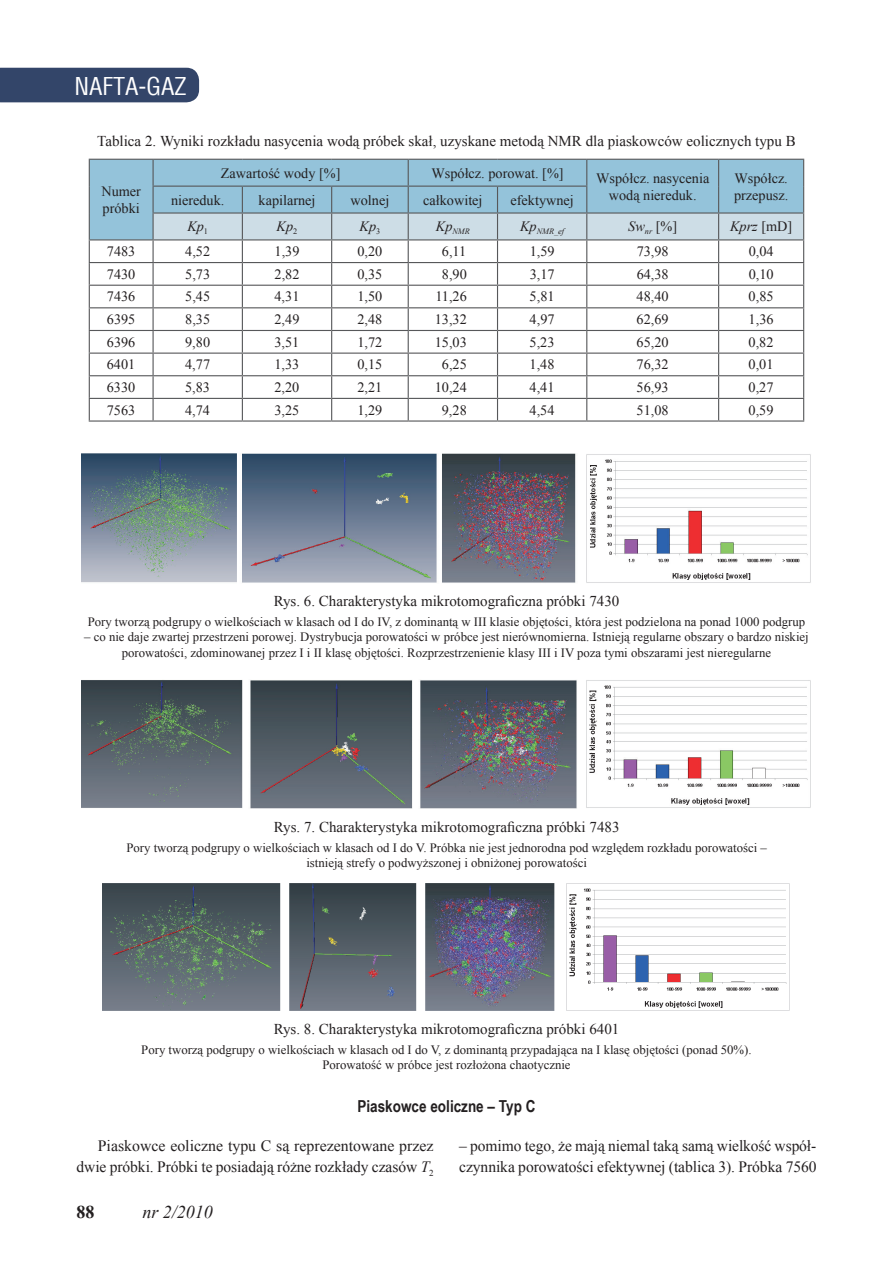
<style>
.page{position:relative;width:893px;height:1263px;background:#fff}
.page>*{position:absolute;margin:0;border:0;box-sizing:border-box;transform-origin:0 0}
.t1{font:24px "Switzerland Condensed";color:#fff}
.t2{font:italic 18px "Times New Roman";color:#231f20}
.t3{font:700 18px "Times New Roman";color:#231f20}
.t4{font:700 16.5px "Arial Narrow";color:#231f20}
.t5{font:15.75px/21.5px "Times New Roman";letter-spacing:-.005em;color:#231f20;text-align:right}
.t6{font:15px "Times New Roman";color:#231f20}
.t7{font:14.25px/17.1px "Times New Roman";color:#231f20}
.t8{font:italic 14.25px "Times New Roman";color:#231f20}
.t9{font:12.75px/15.3px "Times New Roman";color:#231f20;text-align:center}
.t10{font:italic 8.25px "Times New Roman";color:#231f20}
.s1{font-style:italic}
.s2{font-style:normal}
</style>
<div class="page">
<div style="left:0;top:68px;width:199px;height:34px;background:#334569"></div>
<div style="left:90px;top:160px;width:63px;height:79px;background:#94c3da"></div>
<svg style="left:90px;top:240px;width:63px;height:180px"></svg>
<hr style="left:89px;top:262px;width:64px;height:1px;background:#57585a">
<hr style="left:89px;top:285px;width:64px;height:1px;background:#57585a">
<hr style="left:89px;top:307px;width:64px;height:1px;background:#57585a">
<hr style="left:89px;top:330px;width:64px;height:1px;background:#57585a">
<hr style="left:89px;top:353px;width:64px;height:1px;background:#57585a">
<hr style="left:89px;top:375px;width:64px;height:1px;background:#57585a">
<hr style="left:89px;top:398px;width:64px;height:1px;background:#57585a">
<hr style="left:89px;top:159px;width:64px;height:1px;background:#57585a">
<hr style="left:153px;top:159px;width:89px;height:1px;background:#57585a">
<hr style="left:242px;top:159px;width:90px;height:1px;background:#57585a">
<hr style="left:332px;top:159px;width:76px;height:1px;background:#57585a">
<hr style="left:408px;top:159px;width:89px;height:1px;background:#57585a">
<hr style="left:497px;top:159px;width:90px;height:1px;background:#57585a">
<hr style="left:587px;top:159px;width:132px;height:1px;background:#57585a">
<hr style="left:719px;top:159px;width:85px;height:1px;background:#57585a">
<hr style="left:89px;top:239px;width:64px;height:1px;background:#57585a">
<svg style="left:89px;top:160px;width:1px;height:260px"></svg>
<hr style="left:89px;top:420px;width:64px;height:2px;background:#57585a">
<hr style="left:153px;top:420px;width:89px;height:2px;background:#57585a">
<hr style="left:242px;top:420px;width:90px;height:2px;background:#57585a">
<hr style="left:332px;top:420px;width:76px;height:2px;background:#57585a">
<hr style="left:497px;top:420px;width:90px;height:2px;background:#57585a">
<hr style="left:587px;top:420px;width:132px;height:2px;background:#57585a">
<hr style="left:719px;top:420px;width:85px;height:2px;background:#57585a">
<svg style="left:153px;top:160px;width:651px;height:260px"></svg>
<hr style="left:408px;top:420px;width:89px;height:2px;background:#57585a">
<img style="left:82px;top:454px;width:729px;height:129px">
<img style="left:82px;top:680px;width:729px;height:129px">
<img style="left:103px;top:883px;width:687px;height:128px">
<h1 class="t1" style="left:74px;top:71px;width:114px">NAFTA-GAZ</h1>
<p class="t6" style="left:97px;top:131px;width:700px">Tablica 2. Wyniki rozkładu nasycenia wodą próbek skał, uzyskane metodą NMR dla piaskowców eolicznych typu B</p>
<p class="t7" style="left:101px;top:182px;width:41px">Numer próbki</p>
<p class="t7" style="left:221px;top:164px;width:121px">Zawartość wody [%]</p>
<p class="t7" style="left:431px;top:164px;width:134px">Współcz. porowat. [%]</p>
<p class="t7" style="left:596px;top:169px;width:115px;text-align:center">Współcz. nasycenia wodą niereduk.</p>
<p class="t7" style="left:734px;top:169px;width:56px">Współcz. przepusz.</p>
<p class="t7" style="left:171px;top:191px;width:55px">niereduk.</p>
<p class="t7" style="left:259px;top:191px;width:58px">kapilarnej</p>
<p class="t7" style="left:351px;top:191px;width:40px">wolnej</p>
<p class="t7" style="left:423px;top:191px;width:61px">całkowitej</p>
<p class="t7" style="left:510px;top:191px;width:65px">efektywnej</p>
<p class="t8" style="left:187px;top:217px;width:22px">Kp<sub>1</sub></p>
<p class="t8" style="left:277px;top:217px;width:22px">Kp<sub>2</sub></p>
<p class="t8" style="left:360px;top:217px;width:22px">Kp<sub>3</sub></p>
<p class="t10" style="left:436px;top:226px;width:36px"><sup>Kp</sup>NMR</p>
<p class="t10" style="left:520px;top:226px;width:46px"><sup>Kp</sup>NMR_ef</p>
<p class="t7" style="left:628px;top:218px;width:50px"><span class="s1">Sw</span><sub>nr</sub> [%]</p>
<p class="t8" style="left:730px;top:217px;width:64px">Kprz <span class="s2">[mD]</span></p>
<p class="t7" style="left:107px;top:243px;width:30px">7483</p>
<p class="t7" style="left:185px;top:243px;width:26px">4,52</p>
<p class="t7" style="left:275px;top:243px;width:26px">1,39</p>
<p class="t7" style="left:357px;top:243px;width:26px">0,20</p>
<p class="t7" style="left:442px;top:243px;width:26px">6,11</p>
<p class="t7" style="left:530px;top:243px;width:26px">1,59</p>
<p class="t7" style="left:637px;top:243px;width:34px">73,98</p>
<p class="t7" style="left:749px;top:243px;width:26px">0,04</p>
<p class="t7" style="left:107px;top:265px;width:30px">7430</p>
<p class="t7" style="left:185px;top:265px;width:26px">5,73</p>
<p class="t7" style="left:275px;top:265px;width:26px">2,82</p>
<p class="t7" style="left:357px;top:265px;width:26px">0,35</p>
<p class="t7" style="left:442px;top:265px;width:26px">8,90</p>
<p class="t7" style="left:530px;top:265px;width:26px">3,17</p>
<p class="t7" style="left:637px;top:265px;width:34px">64,38</p>
<p class="t7" style="left:749px;top:265px;width:26px">0,10</p>
<p class="t7" style="left:107px;top:288px;width:30px">7436</p>
<p class="t7" style="left:185px;top:288px;width:26px">5,45</p>
<p class="t7" style="left:275px;top:288px;width:26px">4,31</p>
<p class="t7" style="left:357px;top:288px;width:26px">1,50</p>
<p class="t7" style="left:435px;top:288px;width:33px">11,26</p>
<p class="t7" style="left:530px;top:288px;width:26px">5,81</p>
<p class="t7" style="left:637px;top:288px;width:34px">48,40</p>
<p class="t7" style="left:749px;top:288px;width:26px">0,85</p>
<p class="t7" style="left:107px;top:311px;width:30px">6395</p>
<p class="t7" style="left:185px;top:311px;width:26px">8,35</p>
<p class="t7" style="left:274px;top:311px;width:26px">2,49</p>
<p class="t7" style="left:357px;top:311px;width:26px">2,48</p>
<p class="t7" style="left:435px;top:311px;width:34px">13,32</p>
<p class="t7" style="left:530px;top:311px;width:26px">4,97</p>
<p class="t7" style="left:637px;top:311px;width:34px">62,69</p>
<p class="t7" style="left:749px;top:311px;width:26px">1,36</p>
<p class="t7" style="left:107px;top:333px;width:30px">6396</p>
<p class="t7" style="left:185px;top:333px;width:26px">9,80</p>
<p class="t7" style="left:274px;top:333px;width:26px">3,51</p>
<p class="t7" style="left:357px;top:333px;width:26px">1,72</p>
<p class="t7" style="left:435px;top:333px;width:34px">15,03</p>
<p class="t7" style="left:530px;top:333px;width:26px">5,23</p>
<p class="t7" style="left:637px;top:333px;width:34px">65,20</p>
<p class="t7" style="left:749px;top:333px;width:26px">0,82</p>
<p class="t7" style="left:107px;top:356px;width:30px">6401</p>
<p class="t7" style="left:185px;top:356px;width:26px">4,77</p>
<p class="t7" style="left:274px;top:356px;width:26px">1,33</p>
<p class="t7" style="left:357px;top:356px;width:26px">0,15</p>
<p class="t7" style="left:442px;top:356px;width:26px">6,25</p>
<p class="t7" style="left:530px;top:356px;width:26px">1,48</p>
<p class="t7" style="left:637px;top:356px;width:34px">76,32</p>
<p class="t7" style="left:749px;top:356px;width:26px">0,01</p>
<p class="t7" style="left:107px;top:378px;width:30px">6330</p>
<p class="t7" style="left:185px;top:378px;width:26px">5,83</p>
<p class="t7" style="left:274px;top:378px;width:26px">2,20</p>
<p class="t7" style="left:357px;top:378px;width:26px">2,21</p>
<p class="t7" style="left:435px;top:378px;width:34px">10,24</p>
<p class="t7" style="left:530px;top:378px;width:26px">4,41</p>
<p class="t7" style="left:637px;top:378px;width:34px">56,93</p>
<p class="t7" style="left:749px;top:378px;width:26px">0,27</p>
<p class="t7" style="left:107px;top:401px;width:30px">7563</p>
<p class="t7" style="left:185px;top:401px;width:26px">4,74</p>
<p class="t7" style="left:274px;top:401px;width:26px">3,25</p>
<p class="t7" style="left:357px;top:401px;width:26px">1,29</p>
<p class="t7" style="left:442px;top:401px;width:26px">9,28</p>
<p class="t7" style="left:530px;top:401px;width:26px">4,54</p>
<p class="t7" style="left:637px;top:401px;width:34px">51,08</p>
<p class="t7" style="left:749px;top:401px;width:26px">0,59</p>
<p class="t6" style="left:274px;top:591px;width:347px">Rys. 6. Charakterystyka mikrotomograficzna próbki 7430</p>
<p class="t9" style="left:88px;top:614px;width:719px">Pory tworzą podgrupy o wielkościach w klasach od I do IV, z dominantą w III klasie objętości, która jest podzielona na ponad 1000 podgrup</p>
<p class="t9" style="left:84px;top:629px;width:726px">– co nie daje zwartej przestrzeni porowej. Dystrybucja porowatości w próbce jest nierównomierna. Istnieją regularne obszary o bardzo niskiej porowatości, zdominowanej przez I i II klasę objętości. Rozprzestrzenienie klasy III i IV poza tymi obszarami jest nieregularne</p>
<p class="t6" style="left:274px;top:817px;width:347px">Rys. 7. Charakterystyka mikrotomograficzna próbki 7483</p>
<p class="t9" style="left:126px;top:839px;width:642px">Pory tworzą podgrupy o wielkościach w klasach od I do V. Próbka nie jest jednorodna pod względem rozkładu porowatości – istnieją strefy o podwyższonej i obniżonej porowatości</p>
<p class="t6" style="left:274px;top:1019px;width:347px">Rys. 8. Charakterystyka mikrotomograficzna próbki 6401</p>
<p class="t9" style="left:141px;top:1041px;width:612px">Pory tworzą podgrupy o wielkościach w klasach od I do V, z dominantą przypadająca na I klasę objętości (ponad 50%).<br>Porowatość w próbce jest rozłożona chaotycznie</p>
<p class="t4" style="left:357px;top:1093px;width:180px">Piaskowce eoliczne – Typ C</p>
<p class="t5" style="left:77px;top:1135px;width:359px">Piaskowce eoliczne typu C są reprezentowane przez dwie próbki. Próbki te posiadają różne rozkłady czasów <span class="s1">T</span><sub>2</sub></p>
<p class="t5" style="left:459px;top:1135px;width:359px;text-align:left">– pomimo tego, że mają niemal taką samą wielkość współ&shy;czynnika porowatości efektywnej (tablica 3). Próbka 7560</p>
<h2 class="t3" style="left:77px;top:1199px;width:19px">88</h2>
<h2 class="t2" style="left:142px;top:1200px;width:72px">nr 2/2010</h2>
</div>
